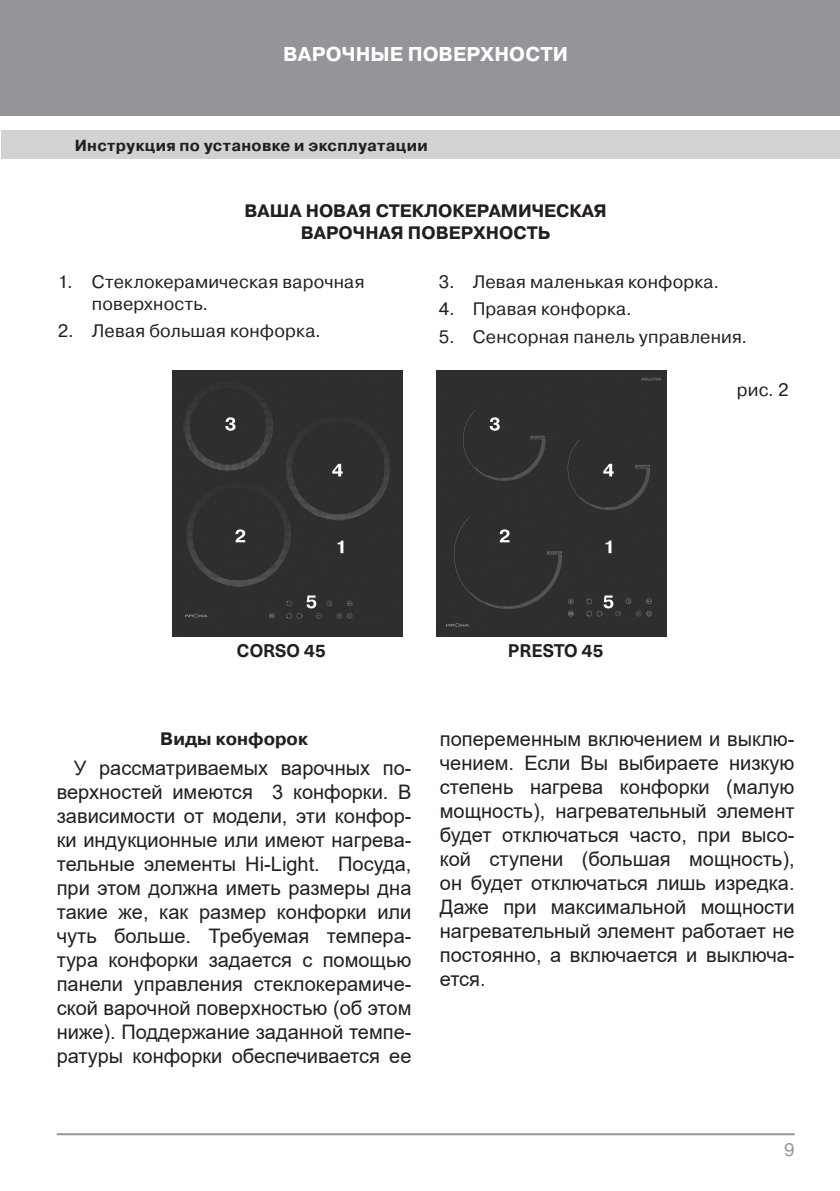
<style>
.page{position:relative;width:840px;height:1191px;background:#fff}
.page>*{position:absolute;margin:0;border:0;box-sizing:border-box;transform-origin:0 0}
.t1{font:20px/24px "Arial";color:#231f20;text-align:justify}
.t2{font:700 20px "Pragmatica C";letter-spacing:.005em;color:#fff}
.t3{font:18px/21.6px "Pragmatica C";letter-spacing:.01em;color:#231f20}
.t4{font:700 18px/21.6px "Pragmatica C";color:#231f20;text-align:center}
.t5{font:700 18px "Neue Haas Unica W1 G";color:#231f20}
.t6{font:18px "Pragmatica C";color:#939598}
.t7{font:700 16px "Pragmatica C";letter-spacing:.02em;color:#231f20}
.s1{font-family:"Pragmatica C";font-size:18px}
</style>
<div class="page">
<div style="left:0;top:0;width:839px;height:116px;background:#939598"></div>
<div style="left:1px;top:130px;width:838px;height:29px;background:#d1d2d4"></div>
<hr style="left:57px;top:1133px;width:737px;height:2px;background:#939598">
<div style="left:172px;top:371px;width:230px;height:265px;background:#2f2d2e"></div>
<svg style="left:337px;top:540px;width:6px;height:13px"></svg>
<svg style="left:306px;top:595px;width:10px;height:13px"></svg>
<svg style="left:225px;top:417px;width:10px;height:14px"></svg>
<svg style="left:235px;top:529px;width:10px;height:13px"></svg>
<svg style="left:332px;top:464px;width:10px;height:12px"></svg>
<div style="left:436px;top:371px;width:230px;height:265px;background:#2f2d2e"></div>
<svg style="left:605px;top:540px;width:6px;height:13px"></svg>
<svg style="left:603px;top:595px;width:10px;height:13px"></svg>
<svg style="left:489px;top:417px;width:10px;height:14px"></svg>
<svg style="left:499px;top:529px;width:10px;height:13px"></svg>
<svg style="left:603px;top:464px;width:10px;height:12px"></svg>
<p class="t2" style="left:283px;top:43px;width:286px">ВАРОЧНЫЕ ПОВЕРХНОСТИ</p>
<p class="t7" style="left:75px;top:136px;width:354px">Инструкция по установке и эксплуатации</p>
<p class="t4" style="left:244px;top:200px;width:363px">ВАША НОВАЯ СТЕКЛОКЕРАМИЧЕСКАЯ<br>ВАРОЧНАЯ ПОВЕРХНОСТЬ</p>
<p class="t3" style="left:92px;top:271px;width:274px;text-indent:-34px">1. Стеклокерамическая варочная поверхность.</p>
<p class="t3" style="left:58px;top:320px;width:264px">2. Левая большая конфорка.</p>
<p class="t3" style="left:438px;top:271px;width:281px">3. Левая маленькая конфорка.</p>
<p class="t3" style="left:438px;top:298px;width:194px">4. Правая конфорка.</p>
<p class="t3" style="left:438px;top:326px;width:310px">5. Сенсорная панель управления.</p>
<p class="t3" style="left:736px;top:379px;width:53px">рис. 2</p>
<p class="t5" style="left:237px;top:637px;width:90px">CORSO 45</p>
<p class="t5" style="left:507px;top:637px;width:97px">PRESTO 45</p>
<p class="t4" style="left:160px;top:728px;width:149px">Виды конфорок</p>
<p class="t1" style="left:57px;top:755px;width:356px;text-indent:17px">У рассматриваемых варочных по&shy;верхностей имеются 3 конфорки. В зависимости от модели, эти конфор&shy;ки индукционные или имеют нагрева&shy;тельные элементы Hi-Light. Посуда, при этом должна иметь размеры дна такие же, как размер конфорки или чуть больше. Требуемая темпера&shy;тура конфорки задается с помощью панели управления стеклокерамиче&shy;ской варочной поверхностью (об этом ниже). Поддержание заданной темпе&shy;ратуры конфорки обеспечивается ее</p>
<p class="t1" style="left:439px;top:726px;width:356px">попеременным включением и выклю&shy;чением. Если Вы выбираете низкую степень нагрева конфорки (малую мощность), нагревательный элемент будет отключаться часто, при высо&shy;кой ступени (большая мощность), он будет отключаться лишь изредка.<br>Даже при максимальной мощности нагревательный элемент работает не постоянно, а включается и выключа&shy;ется<span class="s1">.</span></p>
<p class="t6" style="left:783px;top:1139px;width:12px">9</p>
</div>
